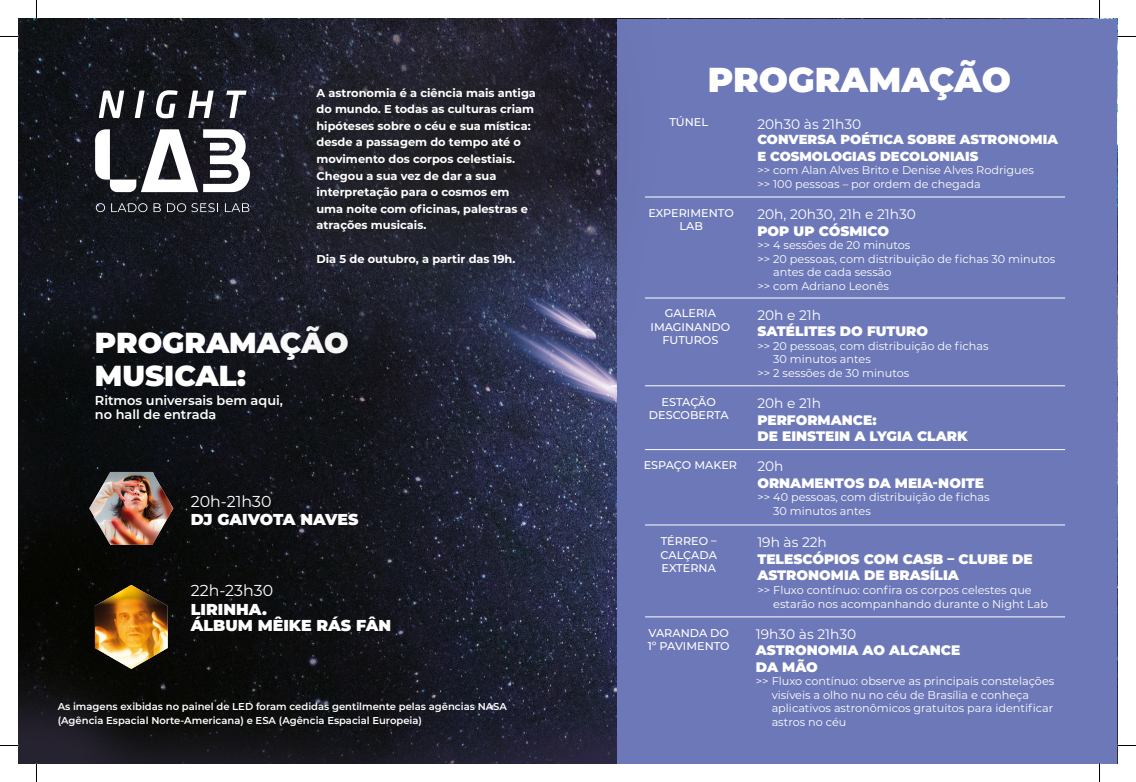
<style>
.page{position:relative;width:1136px;height:782px;background:#fff}
.page>*{position:absolute;margin:0;border:0;box-sizing:border-box;transform-origin:0 0}
.t1{font:900 34.5px "Montserrat";color:#fff}
.t2{font:900 28.88px/32.5px "Montserrat";color:#fff}
.t3{font:900 15.75px/16.8px "Montserrat";color:#fff}
.t4{font:15.75px "Montserrat";color:#fff}
.t5{font:900 13.75px/16.5px "Montserrat";color:#fff}
.t6{font:13.75px "Montserrat";color:#fff}
.t7{font:900 13.12px/16.5px "Montserrat";color:#fff}
.t8{font:600 13px/14px "Montserrat";color:#fff}
.t9{font:700 11.38px/16.6px "Montserrat";color:#fff}
.t10{font:11.25px/13.5px "Montserrat";color:#fff}
.t11{font:500 11.25px/13.5px "Montserrat";color:#fff;text-align:center}
.t12{font:600 10px/14px "Montserrat";color:#fff}
</style>
<div class="page">
<img style="left:19px;top:19px;width:599px;height:744px">
<div style="left:618px;top:19px;width:499px;height:744px;background:#6d78b8"></div>
<hr style="left:645px;top:197px;width:420px;height:1px;background:#fff">
<hr style="left:645px;top:298px;width:420px;height:1px;background:#fff">
<hr style="left:645px;top:449px;width:420px;height:1px;background:#fff">
<hr style="left:645px;top:385px;width:420px;height:1px;background:#fff">
<hr style="left:645px;top:524px;width:420px;height:1px;background:#fff">
<hr style="left:645px;top:616px;width:420px;height:1px;background:#fff">
<img style="left:95px;top:585px;width:73px;height:84px">
<img style="left:89px;top:472px;width:84px;height:72px">
<svg style="left:186px;top:19px;width:473px;height:376px"></svg>
<svg style="left:95px;top:129px;width:155px;height:63px"></svg>
<svg style="left:99px;top:91px;width:25px;height:27px"></svg>
<svg style="left:135px;top:91px;width:10px;height:27px"></svg>
<svg style="left:156px;top:90px;width:22px;height:28px"></svg>
<svg style="left:188px;top:91px;width:26px;height:27px"></svg>
<svg style="left:226px;top:91px;width:21px;height:27px"></svg>
<svg style="left:96px;top:203px;width:9px;height:9px"></svg>
<svg style="left:111px;top:203px;width:36px;height:9px"></svg>
<svg style="left:154px;top:203px;width:7px;height:9px"></svg>
<svg style="left:167px;top:203px;width:51px;height:9px"></svg>
<svg style="left:225px;top:203px;width:24px;height:9px"></svg>
<svg style="left:0;top:36px;width:19px;height:1px"></svg>
<svg style="left:1117px;top:36px;width:19px;height:1px"></svg>
<svg style="left:0;top:744px;width:19px;height:2px"></svg>
<svg style="left:1117px;top:744px;width:19px;height:2px"></svg>
<svg style="left:36px;top:0;width:1px;height:19px"></svg>
<svg style="left:36px;top:763px;width:1px;height:19px"></svg>
<svg style="left:1099px;top:0;width:1px;height:19px"></svg>
<svg style="left:1099px;top:763px;width:1px;height:19px"></svg>
<p class="t9" style="left:316px;top:84px;width:221px">A astronomia é a ciência mais antiga do mundo. E todas as culturas criam hipóteses sobre o céu e sua mística: desde a passagem do tempo até o movimento dos corpos celestiais.<br>Chegou a sua vez de dar a sua interpretação para o cosmos em uma noite com oficinas, palestras e atrações musicais.</p>
<p class="t9" style="left:316px;top:250px;width:201px">Dia 5 de outubro, a partir das 19h.</p>
<h2 class="t2" style="left:95px;top:325px;width:255px">PROGRAMAÇÃO<br>MUSICAL:</h2>
<p class="t8" style="left:95px;top:393px;width:190px">Ritmos universais bem aqui, no hall de entrada</p>
<h3 class="t4" style="left:191px;top:490px;width:82px">20h-21h30</h3>
<h3 class="t3" style="left:191px;top:510px;width:169px">DJ GAIVOTA NAVES</h3>
<h3 class="t4" style="left:191px;top:579px;width:84px">22h-23h30</h3>
<h3 class="t3" style="left:191px;top:599px;width:202px">LIRINHA.<br>ÁLBUM MÊIKE RÁS FÂN</h3>
<p class="t12" style="left:58px;top:699px;width:451px">As imagens exibidas no painel de LED foram cedidas gentilmente pelas agências NASA (Agência Espacial Norte-Americana) e ESA (Agência Espacial Europeia)</p>
<h1 class="t1" style="left:708px;top:54px;width:305px">PROGRAMAÇÃO</h1>
<p class="t6" style="left:757px;top:114px;width:106px">20h30 às 21h30</p>
<p class="t7" style="left:757px;top:130px;width:302px">CONVERSA POÉTICA SOBRE ASTRONOMIA<br>E COSMOLOGIAS DECOLONIAIS</p>
<p class="t10" style="left:757px;top:163px;width:278px">&gt;&gt; com Alan Alves Brito e Denise Alves Rodrigues &gt;&gt; 100 pessoas – por ordem de chegada</p>
<p class="t11" style="left:669px;top:115px;width:40px">TÚNEL</p>
<p class="t11" style="left:648px;top:205px;width:87px">EXPERIMENTO<br>LAB</p>
<p class="t6" style="left:757px;top:205px;width:160px">20h, 20h30, 21h e 21h30</p>
<p class="t5" style="left:757px;top:221px;width:133px">POP UP CÓSMICO</p>
<p class="t10" style="left:757px;top:238px;width:155px">&gt;&gt; 4 sessões de 20 minutos</p>
<p class="t10" style="left:757px;top:251px;width:299px">&gt;&gt; 20 pessoas, com distribuição de fichas 30 minutos</p>
<p class="t10" style="left:773px;top:265px;width:120px">antes de cada sessão</p>
<p class="t10" style="left:757px;top:278px;width:133px">&gt;&gt; com Adriano Leonês</p>
<p class="t11" style="left:650px;top:306px;width:81px">GALERIA<br>IMAGINANDO<br>FUTUROS</p>
<p class="t6" style="left:757px;top:305px;width:65px">20h e 21h</p>
<p class="t5" style="left:757px;top:322px;width:172px">SATÉLITES DO FUTURO</p>
<p class="t10" style="left:757px;top:339px;width:233px">&gt;&gt; 20 pessoas, com distribuição de fichas</p>
<p class="t10" style="left:773px;top:352px;width:99px">30 minutos antes</p>
<p class="t10" style="left:757px;top:366px;width:153px">&gt;&gt; 2 sessões de 30 minutos</p>
<p class="t11" style="left:649px;top:394px;width:81px">ESTAÇÃO<br>DESCOBERTA</p>
<p class="t6" style="left:757px;top:394px;width:65px">20h e 21h</p>
<p class="t5" style="left:757px;top:411px;width:212px">PERFORMANCE:<br>DE EINSTEIN A LYGIA CLARK</p>
<p class="t11" style="left:644px;top:458px;width:95px">ESPAÇO MAKER</p>
<p class="t6" style="left:757px;top:457px;width:28px">20h</p>
<p class="t5" style="left:757px;top:474px;width:228px">ORNAMENTOS DA MEIA-NOITE</p>
<p class="t10" style="left:773px;top:490px;width:218px;text-indent:-16px">&gt;&gt; 40 pessoas, com distribuição de fichas<br>30 minutos antes</p>
<p class="t11" style="left:661px;top:534px;width:58px;text-align:justify">TÉRREO – CALÇADA EXTERNA</p>
<p class="t11" style="left:648px;top:625px;width:84px;text-align:left">VARANDA DO<br>1º PAVIMENTO</p>
<p class="t6" style="left:757px;top:533px;width:71px">19h às 22h</p>
<p class="t5" style="left:757px;top:550px;width:277px">TELESCÓPIOS COM CASB – CLUBE DE<br>ASTRONOMIA DE BRASÍLIA</p>
<p class="t10" style="left:773px;top:583px;width:276px;text-indent:-16px">&gt;&gt; Fluxo contínuo: confira os corpos celestes que estarão nos acompanhando durante o Night Lab</p>
<p class="t6" style="left:756px;top:624px;width:102px">19h30 às 21h30</p>
<p class="t5" style="left:756px;top:641px;width:206px">ASTRONOMIA AO ALCANCE<br>DA MÃO</p>
<p class="t10" style="left:772px;top:674px;width:284px;text-indent:-16px">&gt;&gt; Fluxo contínuo: observe as principais constelações visíveis a olho nu no céu de Brasília e conheça aplicativos astronômicos gratuitos para identificar astros no céu</p>
</div>
